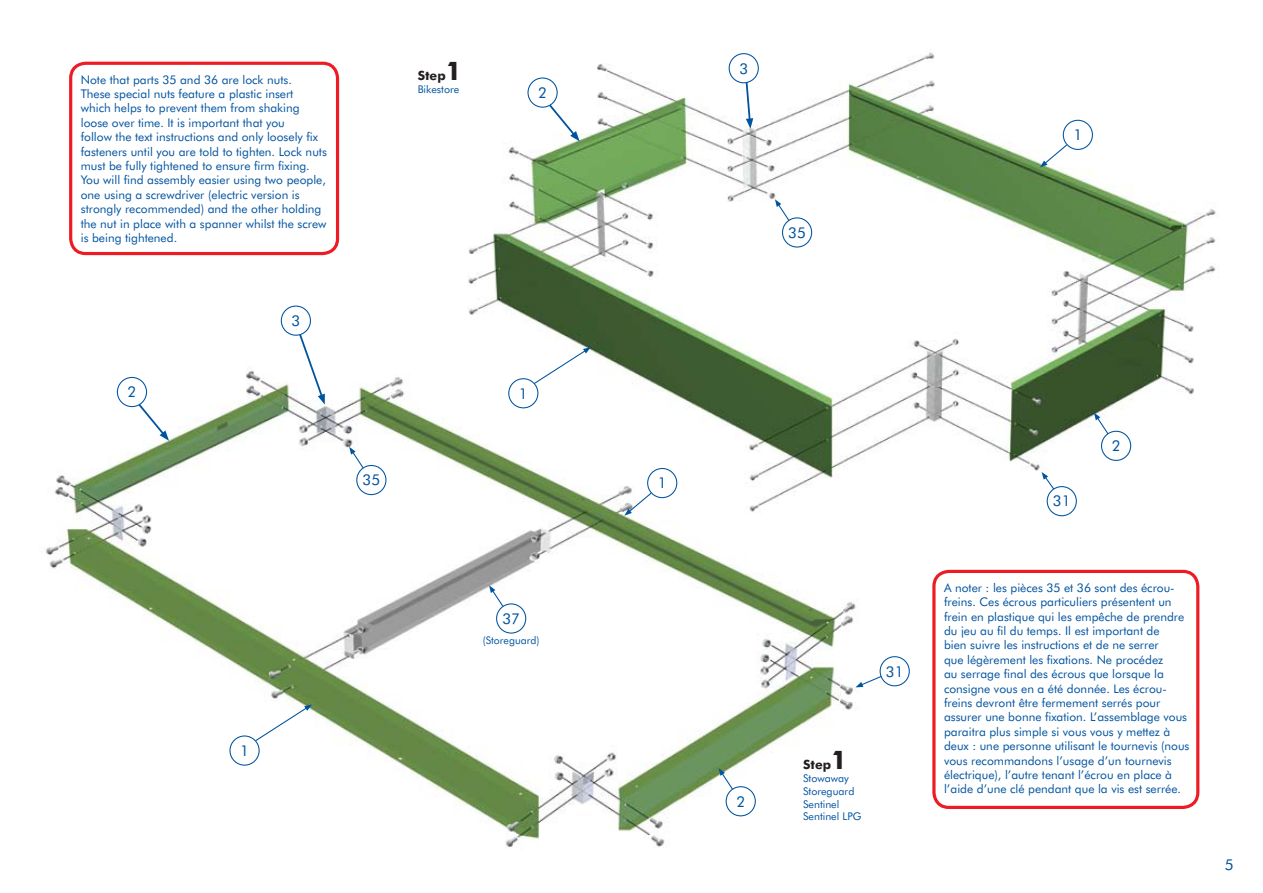
<style>
.page{position:relative;width:1263px;height:893px;background:#fff}
.page>*{position:absolute;margin:0;border:0;box-sizing:border-box;transform-origin:0 0}
.t1{font:15px "Futura BT";color:#00539f}
.t2{font:14.85px "Futura BT";color:#00539f}
.t3{font:700 12.75px "Futura BT";color:#231f20}
.t4{font:12px/14.4px "Futura BT";color:#00539f}
.t5{font:10.65px/12.8px "Futura BT";color:#00539f}
.t6{font:10.5px "Futura BT";color:#00539f}
.s1{font-size:25.5px}
</style>
<div class="page">
<img style="left:468px;top:52px;width:748px;height:465px">
<img style="left:45px;top:365px;width:822px;height:482px">
<svg style="left:131px;top:395px;width:38px;height:46px"></svg>
<div style="left:117px;top:377px;width:30px;height:30px;background:#fff;border-radius:50%"></div>
<div style="left:117px;top:377px;width:30px;height:30px;border:1px solid #00539f;border-radius:50%"></div>
<svg style="left:541px;top:95px;width:39px;height:46px"></svg>
<div style="left:528px;top:78px;width:29px;height:29px;background:#fff;border-radius:50%"></div>
<div style="left:527px;top:77px;width:31px;height:31px;border:1px solid #00539f;border-radius:50%"></div>
<svg style="left:718px;top:768px;width:21px;height:30px"></svg>
<div style="left:726px;top:787px;width:29px;height:29px;background:#fff;border-radius:50%"></div>
<div style="left:726px;top:786px;width:30px;height:30px;border:1px solid #00539f;border-radius:50%"></div>
<div style="left:648px;top:468px;width:29px;height:30px;background:#fff;border-radius:50%"></div>
<div style="left:647px;top:468px;width:30px;height:30px;border:1px solid #00539f;border-radius:50%"></div>
<div style="left:230px;top:736px;width:29px;height:29px;background:#fff;border-radius:50%"></div>
<div style="left:229px;top:735px;width:31px;height:31px;border:1px solid #00539f;border-radius:50%"></div>
<svg style="left:254px;top:704px;width:58px;height:38px"></svg>
<svg style="left:624px;top:492px;width:29px;height:24px"></svg>
<div style="left:509px;top:379px;width:29px;height:29px;background:#fff;border-radius:50%"></div>
<div style="left:508px;top:378px;width:30px;height:30px;border:1px solid #00539f;border-radius:50%"></div>
<svg style="left:533px;top:347px;width:58px;height:38px"></svg>
<div style="left:1063px;top:120px;width:29px;height:29px;background:#fff;border-radius:50%"></div>
<div style="left:1063px;top:120px;width:30px;height:30px;border:1px solid #00539f;border-radius:50%"></div>
<svg style="left:1040px;top:143px;width:28px;height:24px"></svg>
<svg style="left:1094px;top:413px;width:20px;height:30px"></svg>
<div style="left:1101px;top:431px;width:30px;height:29px;background:#fff;border-radius:50%"></div>
<div style="left:1101px;top:431px;width:30px;height:30px;border:1px solid #00539f;border-radius:50%"></div>
<svg style="left:295px;top:325px;width:30px;height:80px"></svg>
<div style="left:281px;top:306px;width:29px;height:29px;background:#fff;border-radius:50%"></div>
<div style="left:281px;top:306px;width:30px;height:30px;border:1px solid #00539f;border-radius:50%"></div>
<svg style="left:744px;top:80px;width:9px;height:49px"></svg>
<div style="left:729px;top:54px;width:29px;height:29px;background:#fff;border-radius:50%"></div>
<div style="left:729px;top:53px;width:30px;height:30px;border:1px solid #00539f;border-radius:50%"></div>
<svg style="left:349px;top:447px;width:21px;height:30px"></svg>
<div style="left:357px;top:465px;width:29px;height:30px;background:#fff;border-radius:50%"></div>
<div style="left:356px;top:465px;width:30px;height:30px;border:1px solid #00539f;border-radius:50%"></div>
<svg style="left:855px;top:672px;width:35px;height:15px"></svg>
<div style="left:880px;top:657px;width:29px;height:29px;background:#fff;border-radius:50%"></div>
<div style="left:880px;top:656px;width:30px;height:30px;border:1px solid #00539f;border-radius:50%"></div>
<svg style="left:1042px;top:472px;width:19px;height:27px"></svg>
<div style="left:1047px;top:487px;width:29px;height:29px;background:#fff;border-radius:50%"></div>
<div style="left:1047px;top:486px;width:30px;height:30px;border:1px solid #00539f;border-radius:50%"></div>
<svg style="left:775px;top:199px;width:20px;height:31px"></svg>
<div style="left:782px;top:218px;width:30px;height:29px;background:#fff;border-radius:50%"></div>
<div style="left:782px;top:217px;width:30px;height:31px;border:1px solid #00539f;border-radius:50%"></div>
<svg style="left:489px;top:585px;width:21px;height:31px"></svg>
<div style="left:497px;top:604px;width:29px;height:29px;background:#fff;border-radius:50%"></div>
<div style="left:496px;top:603px;width:30px;height:31px;border:1px solid #00539f;border-radius:50%"></div>
<div style="left:69px;top:62px;width:270px;height:193px;border:3px solid #ed1c24;border-radius:15px"></div>
<div style="left:932px;top:570px;width:267px;height:239px;border:3px solid #ed1c24;border-radius:15px"></div>
<p class="t4" style="left:81px;top:72px;width:248px">Note that parts 35 and 36 are lock nuts.<br>These special nuts feature a plastic insert<br>which helps to prevent them from shaking loose over time. It is important that you<br>follow the text instructions and only loosely fix fasteners until you are told to tighten. Lock nuts must be fully tightened to ensure firm fixing.<br>You will find assembly easier using two people, one using a screwdriver (electric version is strongly recommended) and the other holding the nut in place with a spanner whilst the screw is being tightened.</p>
<p class="t2" style="left:128px;top:383px;width:10px">2</p>
<p class="t2" style="left:291px;top:312px;width:10px">3</p>
<p class="t2" style="left:363px;top:471px;width:19px">35</p>
<p class="t3" style="left:418px;top:68px;width:46px">Step<span class="s1">1</span></p>
<p class="t5" style="left:418px;top:82px;width:43px">Bikestore</p>
<p class="t2" style="left:538px;top:84px;width:10px">2</p>
<p class="t2" style="left:519px;top:384px;width:10px">1</p>
<p class="t2" style="left:240px;top:742px;width:10px">1</p>
<p class="t2" style="left:502px;top:609px;width:19px">37</p>
<p class="t6" style="left:483px;top:634px;width:58px">(Storeguard)</p>
<p class="t2" style="left:739px;top:59px;width:10px">3</p>
<p class="t2" style="left:788px;top:223px;width:19px">35</p>
<p class="t2" style="left:1073px;top:126px;width:10px">1</p>
<p class="t2" style="left:658px;top:474px;width:10px">1</p>
<p class="t2" style="left:736px;top:792px;width:10px">2</p>
<p class="t2" style="left:886px;top:662px;width:19px">31</p>
<p class="t3" style="left:803px;top:757px;width:46px">Step<span class="s1">1</span></p>
<p class="t5" style="left:803px;top:772px;width:60px">Stowaway<br>Storeguard<br>Sentinel<br>Sentinel LPG</p>
<p class="t2" style="left:1053px;top:492px;width:19px">31</p>
<p class="t2" style="left:1112px;top:437px;width:10px">2</p>
<p class="t4" style="left:944px;top:580px;width:247px">A noter : les pièces 35 et 36 sont des écrou&shy;freins. Ces écrous particuliers présentent un frein en plastique qui les empêche de prendre du jeu au fil du temps. Il est important de<br>bien suivre les instructions et de ne serrer<br>que légèrement les fixations. Ne procédez<br>au serrage final des écrous que lorsque la consigne vous en a été donnée. Les écrou&shy;freins devront être fermement serrés pour assurer une bonne fixation. L’assemblage vous paraitra plus simple si vous vous y mettez à deux : une personne utilisant le tournevis (nous vous recommandons l’usage d’un tournevis électrique), l’autre tenant l’écrou en place à l’aide d’une clé pendant que la vis est serrée.</p>
<p class="t1" style="left:1225px;top:856px;width:10px">5</p>
</div>
